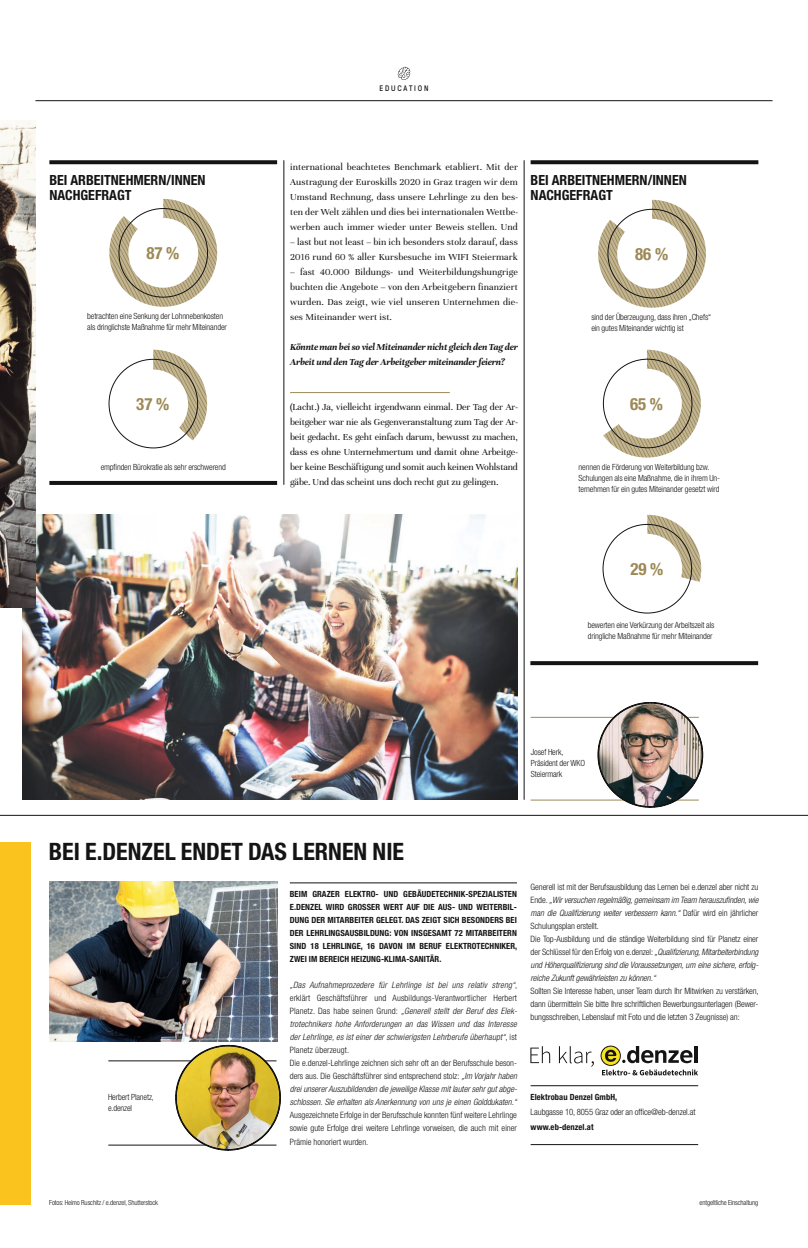
<style>
.page{position:relative;width:808px;height:1248px;background:#fff}
.page>*{position:absolute;margin:0;border:0;box-sizing:border-box;transform-origin:0 0}
.t1{font:700 condensed 24px "Helvetica Neue LT Std";color:#131413}
.t2{font:700 condensed 16.9px "Helvetica Neue LT Std";color:#9c8955}
.t3{font:700 condensed 14px/15px "Helvetica Neue LT Std";color:#131413}
.t4{font:10px/15px "Unna";letter-spacing:.01em;color:#131413;text-align:justify}
.t5{font:italic 700 10px/15px "Unna";letter-spacing:-.015em;color:#131413}
.t6{font:italic 300 condensed 8.8px/13px "Helvetica Neue LT Std";color:#131413}
.t7{font:300 condensed 8.8px/13px "Helvetica Neue LT Std";letter-spacing:-.01em;color:#131413;text-align:justify}
.t8{font:300 condensed 8.5px/11px "Helvetica Neue LT Std";letter-spacing:-.015em;color:#131413}
.t9{font:700 condensed 8.5px/13px "Helvetica Neue LT Std";letter-spacing:.01em;color:#131413;text-align:justify}
.t10{font:8px "GT Pressura Trial";letter-spacing:.22em;color:#131413}
.t11{font:300 condensed 7px "Helvetica Neue LT Std";letter-spacing:-.015em;color:#131413}
.s1{font-style:normal}
</style>
<div class="page">
<img style="left:50px;top:881px;width:227px;height:159px">
<img style="left:22px;top:514px;width:496px;height:285px">
<img style="left:0;top:120px;width:35px;height:488px">
<hr style="left:290px;top:392px;width:160px;height:1px;background:#9c8955">
<hr style="left:284px;top:160px;width:1px;height:324px;background:#131413">
<hr style="left:524px;top:160px;width:1px;height:639px;background:#131413">
<hr style="left:290px;top:882px;width:227px;height:1px;background:#131413">
<hr style="left:531px;top:1085px;width:167px;height:1px;background:#131413">
<hr style="left:531px;top:1144px;width:167px;height:1px;background:#131413">
<svg style="left:530px;top:1046px;width:64px;height:20px"></svg>
<hr style="left:694px;top:1045px;width:3px;height:17px;background:#131413">
<svg style="left:600px;top:1045px;width:21px;height:20px"></svg>
<svg style="left:601px;top:1046px;width:19px;height:18px"></svg>
<svg style="left:605px;top:1045px;width:87px;height:18px"></svg>
<svg style="left:602px;top:1069px;width:96px;height:6px"></svg>
<hr style="left:108px;top:1144px;width:168px;height:1px;background:#131413">
<hr style="left:108px;top:1060px;width:168px;height:1px;background:#131413">
<img style="left:175px;top:1044px;width:106px;height:106px">
<hr style="left:531px;top:799px;width:168px;height:1px;background:#9c8955">
<hr style="left:531px;top:717px;width:168px;height:1px;background:#9c8955">
<img style="left:597px;top:702px;width:106px;height:106px">
<svg style="left:531px;top:160px;width:227px;height:4px"></svg>
<svg style="left:530px;top:661px;width:228px;height:4px"></svg>
<div style="left:0;top:842px;width:31px;height:362px;background:#fbc31e"></div>
<hr style="left:0;top:814px;width:808px;height:1px;background:#131413">
<svg style="left:647px;top:514px;width:54px;height:67px"></svg>
<div style="left:612px;top:534px;width:70px;height:69px;background:#fff;border-radius:50%"></div>
<svg style="left:598px;top:200px;width:108px;height:108px"></svg>
<div style="left:617px;top:219px;width:70px;height:70px;background:#fff;border-radius:50%"></div>
<svg style="left:49px;top:160px;width:228px;height:4px"></svg>
<hr style="left:49px;top:481px;width:228px;height:4px;background:#131413">
<svg style="left:109px;top:199px;width:108px;height:108px"></svg>
<div style="left:128px;top:218px;width:70px;height:70px;background:#fff;border-radius:50%"></div>
<svg style="left:153px;top:349px;width:54px;height:91px"></svg>
<div style="left:118px;top:369px;width:70px;height:70px;background:#fff;border-radius:50%"></div>
<svg style="left:603px;top:349px;width:98px;height:108px"></svg>
<div style="left:612px;top:369px;width:70px;height:69px;background:#fff;border-radius:50%"></div>
<hr style="left:35px;top:100px;width:737px;height:1px;background:#131413">
<svg style="left:398px;top:67px;width:12px;height:13px"></svg>
<p class="t10" style="left:379px;top:85px;width:50px">EDUCATION</p>
<p class="t4" style="left:290px;top:159px;width:229px">international beachtetes Benchmark etabliert. Mit der Austragung der Euroskills 2020 in Graz tragen wir dem Umstand Rechnung, dass unsere Lehrlinge zu den bes&shy;ten der Welt zählen und dies bei internationalen Wettbe&shy;werben auch immer wieder unter Beweis stellen. Und</p>
<p class="t4" style="left:290px;top:234px;width:229px">– last but not least – bin ich besonders stolz darauf, dass<br>2016 rund 60 % aller Kursbesuche im WIFI Steiermark</p>
<p class="t4" style="left:290px;top:264px;width:229px">– fast 40.000 Bildungs- und Weiterbildungshungrige buchten die Angebote – von den Arbeitgebern finanziert wurden. Das zeigt, wie viel unseren Unternehmen die&shy;ses Miteinander wert ist.</p>
<p class="t5" style="left:290px;top:339px;width:229px">Könnte man bei so viel Miteinander nicht gleich den Tag der<br>Arbeit und den Tag der Arbeitgeber miteinander feiern?</p>
<p class="t4" style="left:290px;top:399px;width:229px">(Lacht.) Ja, vielleicht irgendwann einmal. Der Tag der Ar&shy;beitgeber war nie als Gegenveranstaltung zum Tag der Ar&shy;beit gedacht. Es geht einfach darum, bewusst zu machen, dass es ohne Unternehmertum und damit ohne Arbeitge&shy;ber keine Beschäftigung und somit auch keinen Wohlstand gäbe. Und das scheint uns doch recht gut zu gelingen.</p>
<h3 class="t3" style="left:49px;top:172px;width:158px">BEI ARBEITNEHMERN/INNEN<br>NACHGEFRAGT</h3>
<h3 class="t3" style="left:531px;top:172px;width:158px">BEI ARBEITNEHMERN/INNEN<br>NACHGEFRAGT</h3>
<h2 class="t2" style="left:146px;top:242px;width:35px">87 %</h2>
<h2 class="t2" style="left:635px;top:243px;width:35px">86 %</h2>
<p class="t8" style="left:591px;top:311px;width:121px">sind der Überzeugung, dass ihren „Chefs“ ein gutes Miteinander wichtig ist</p>
<p class="t8" style="left:87px;top:311px;width:141px">betrachten eine Senkung der Lohnnebenkosten als dringlichste Maßnahme für mehr Miteinander</p>
<h2 class="t2" style="left:136px;top:394px;width:35px">37 %</h2>
<h2 class="t2" style="left:630px;top:393px;width:35px">65 %</h2>
<p class="t8" style="left:101px;top:461px;width:127px">empfinden Bürokratie als sehr erschwerend</p>
<p class="t8" style="left:579px;top:461px;width:143px">nennen die Förderung von Weiterbildung bzw.<br>Schulungen als eine Maßnahme, die in ihrem Un&shy;ternehmen für ein gutes Miteinander gesetzt wird</p>
<h2 class="t2" style="left:630px;top:558px;width:35px">29 %</h2>
<p class="t8" style="left:588px;top:619px;width:128px">bewerten eine Verkürzung der Arbeitszeit als dringliche Maßnahme für mehr Miteinander</p>
<p class="t8" style="left:531px;top:746px;width:56px">Josef Herk,<br>Präsident der WKO<br>Steiermark</p>
<h1 class="t1" style="left:49px;top:836px;width:357px">BEI E.DENZEL ENDET DAS LERNEN NIE</h1>
<p class="t8" style="left:108px;top:1091px;width:47px">Herbert Planetz, e.denzel</p>
<p class="t9" style="left:290px;top:887px;width:229px">BEIM GRAZER ELEKTRO- UND GEBÄUDETECHNIK-SPEZIALISTEN E.DENZEL WIRD GROSSER WERT AUF DIE AUS- UND WEITERBIL-DUNG DER MITARBEITER GELEGT. DAS ZEIGT SICH BESONDERS BEI DER LEHRLINGSAUSBILDUNG: VON INSGESAMT 72 MITARBEITERN SIND 18 LEHRLINGE, 16 DAVON IM BERUF ELEKTROTECHNIKER, ZWEI IM BEREICH HEIZUNG-KLIMA-SANITÄR.</p>
<p class="t6" style="left:290px;top:978px;width:229px">„Das Aufnahmeprozedere für Lehrlinge ist bei uns relativ streng“<span class="s1">, erklärt Geschäftsführer und Ausbildungs-Verantwortlicher Herbert Planetz. Das habe seinen Grund:</span> „Generell stellt der Beruf des Elek&shy;trotechnikers hohe Anforderungen an das Wissen und das Interesse der Lehrlinge, es ist einer der schwierigsten Lehrberufe überhaupt“<span class="s1">, ist Planetz überzeugt.<br>Die e.denzel-Lehrlinge zeichnen sich sehr oft an der Berufsschule beson&shy;ders aus. Die Geschäftsführer sind entsprechend stolz:</span> „Im Vorjahr haben drei unserer Auszubildenden die jeweilige Klasse mit lauter sehr gut abge&shy;schlossen. Sie erhalten als Anerkennung von uns je einen Golddukaten.“</p>
<p class="t7" style="left:290px;top:1108px;width:229px">Ausgezeichnete Erfolge in der Berufsschule konnten fünf weitere Lehrlinge sowie gute Erfolge drei weitere Lehrlinge vorweisen, die auch mit einer Prämie honoriert wurden.</p>
<p class="t6" style="left:531px;top:880px;width:229px"><span class="s1">Generell ist mit der Berufsausbildung das Lernen bei e.denzel aber nicht zu Ende.</span> „Wir versuchen regelmäßig, gemeinsam im Team herauszufinden, wie man die Qualifizierung weiter verbessern kann.“ <span class="s1">Dafür wird ein jährlicher Schulungsplan erstellt.<br>Die Top-Ausbildung und die ständige Weiterbildung sind für Planetz einer der Schlüssel für den Erfolg von e.denzel:</span> „Qualifizierung, Mitarbeiterbindung und Höherqualifizierung sind die Voraussetzungen, um eine sichere, erfolg&shy;reiche Zukunft gewährleisten zu können.“</p>
<p class="t7" style="left:531px;top:983px;width:230px">Sollten Sie Interesse haben, unser Team durch Ihr Mitwirken zu verstärken, dann übermitteln Sie bitte Ihre schriftlichen Bewerbungsunterlagen (Bewer&shy;bungsschreiben, Lebenslauf mit Foto und die letzten 3 Zeugnisse) an:</p>
<p class="t9" style="left:531px;top:1090px;width:88px">Elektrobau Denzel GmbH,</p>
<p class="t7" style="left:531px;top:1105px;width:166px">Laubgasse 10, 8055 Graz oder an office@eb-denzel.at</p>
<p class="t9" style="left:531px;top:1120px;width:64px">www.eb-denzel.at</p>
<p class="t11" style="left:49px;top:1197px;width:110px">Fotos: Heimo Ruschitz / e.denzel, Shutterstock</p>
<p class="t11" style="left:699px;top:1198px;width:60px">entgeltliche Einschaltung</p>
</div>
